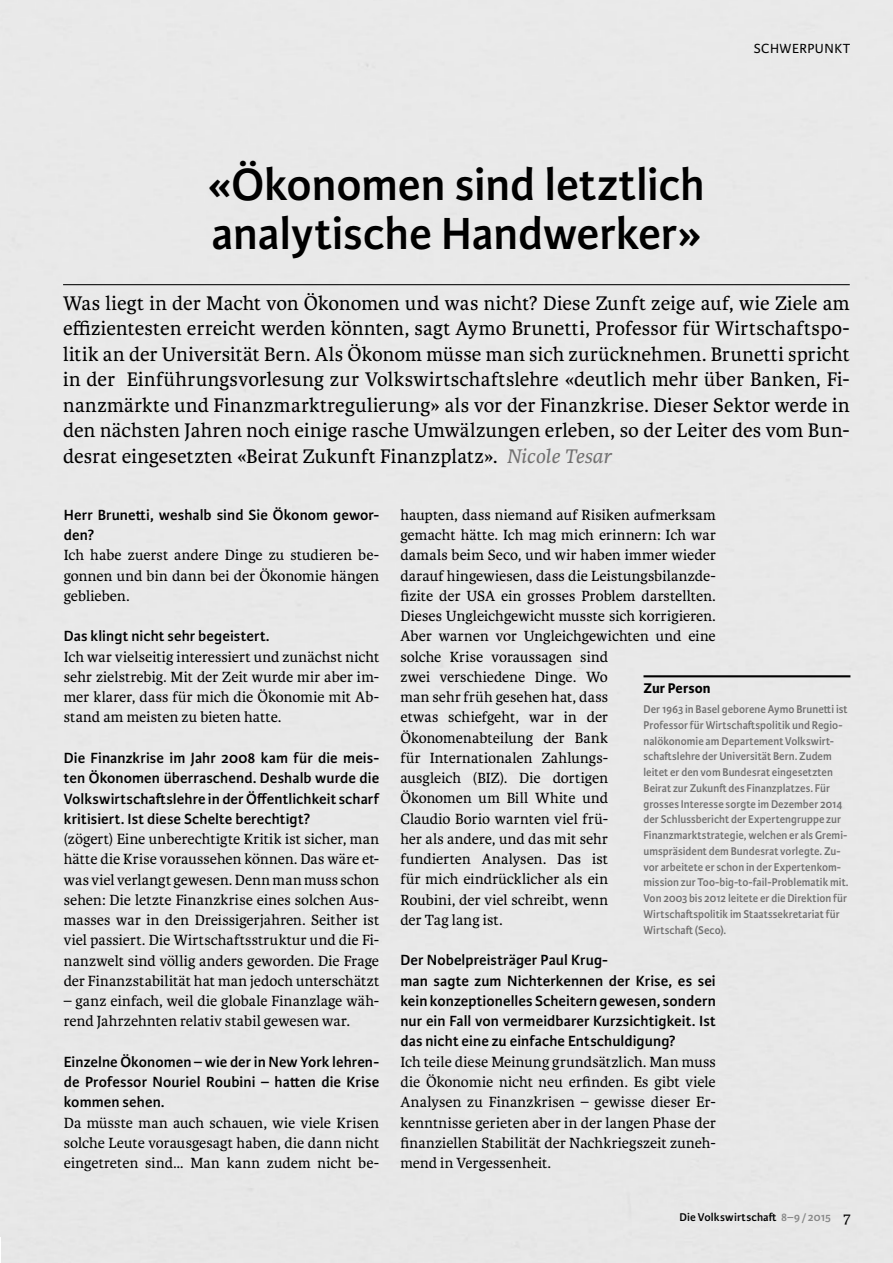
<style>
.page{position:relative;width:893px;height:1263px;background:#fff}
.page>*{position:absolute;margin:0;border:0;box-sizing:border-box;transform-origin:0 0}
.t1{font:600 48px/49.5px "Karmina Sans";letter-spacing:-.005em;color:#000}
.t2{font:21px/25.5px "Karmina";letter-spacing:.01em;color:#000;text-align:justify}
.t3{font:15.75px/20.2px "Karmina";letter-spacing:.005em;color:#000;text-align:justify}
.t4{font:600 15.75px/20.2px "Karmina Sans";letter-spacing:.005em;color:#000}
.t5{font:700 15px "Karmina Sans";letter-spacing:.005em;color:#000}
.t6{font:14.1px "Karmina Sans";letter-spacing:.035em;color:#000}
.t7{font:600 12px/15.8px "Karmina Sans";letter-spacing:.005em;color:#706f6f;scale:.95 1}
.t8{font:600 12px "Karmina Sans";letter-spacing:.01em;color:#000}
.s1{font-style:italic;color:#706f6f}
.s2{color:#878787}
.s3{font-family:"Karmina";font-weight:400;font-size:16.5px}
</style>
<div class="page">
<hr style="left:63px;top:284px;width:787px;height:1px;background:#000">
<hr style="left:643px;top:675px;width:207px;height:2px;background:#000">
<p class="t6" style="left:754px;top:41px;width:98px">SCHWERPUNKT</p>
<h1 class="t1" style="left:208px;top:160px;width:499px">«Ökonomen sind letztlich analytische Handwerker»</h1>
<p class="t2" style="left:63px;top:291px;width:788px">Was liegt in der Macht von Ökonomen und was nicht? Diese Zunft zeige auf, wie Ziele am effizientesten erreicht werden könnten, sagt Aymo Brunetti, Professor für Wirtschaftspo&shy;litik an der Universität Bern. Als Ökonom müsse man sich zurücknehmen. Brunetti spricht in der Einführungsvorlesung zur Volkswirtschaftslehre «deutlich mehr über Banken, Fi&shy;nanzmärkte und Finanzmarktregulierung» als vor der Finanzkrise. Dieser Sektor werde in den nächsten Jahren noch einige rasche Umwälzungen erleben, so der Leiter des vom Bun&shy;desrat eingesetzten «Beirat Zukunft Finanzplatz». <span class="s1">Nicole Tesar</span></p>
<p class="t4" style="left:64px;top:505px;width:317px">Herr Brunetti, weshalb sind Sie Ökonom gewor&shy;den?</p>
<p class="t3" style="left:64px;top:545px;width:317px">Ich habe zuerst andere Dinge zu studieren be&shy;gonnen und bin dann bei der Ökonomie hängen geblieben.</p>
<p class="t4" style="left:64px;top:626px;width:207px">Das klingt nicht sehr begeistert.</p>
<p class="t3" style="left:64px;top:647px;width:317px">Ich war vielseitig interessiert und zunächst nicht sehr zielstrebig. Mit der Zeit wurde mir aber im&shy;mer klarer, dass für mich die Ökonomie mit Ab&shy;stand am meisten zu bieten hatte.</p>
<p class="t4" style="left:64px;top:748px;width:317px;text-align:justify">Die Finanzkrise im Jahr 2008 kam für die meis&shy;ten Ökonomen überraschend. Deshalb wurde die Volkswirtschaftslehre in der Öffentlichkeit scharf kritisiert. Ist diese Schelte berechtigt?</p>
<p class="t3" style="left:64px;top:829px;width:317px">(zögert) Eine unberechtigte Kritik ist sicher, man hätte die Krise voraussehen können. Das wäre et&shy;was viel verlangt gewesen. Denn man muss schon sehen: Die letzte Finanzkrise eines solchen Aus&shy;masses war in den Dreissigerjahren. Seither ist viel passiert. Die Wirtschaftsstruktur und die Fi&shy;nanzwelt sind völlig anders geworden. Die Frage der Finanzstabilität hat man jedoch unterschätzt</p>
<p class="t3" style="left:64px;top:991px;width:317px">– ganz einfach, weil die globale Finanzlage wäh&shy;rend Jahrzehnten relativ stabil gewesen war.</p>
<p class="t4" style="left:64px;top:1052px;width:317px;text-align:justify">Einzelne Ökonomen – wie der in New York lehren&shy;de Professor Nouriel Roubini – hatten die Krise kommen sehen.</p>
<p class="t3" style="left:64px;top:1112px;width:317px">Da müsste man auch schauen, wie viele Krisen solche Leute vorausgesagt haben, die dann nicht eingetreten sind… Man kann zudem nicht be-</p>
<p class="t3" style="left:400px;top:505px;width:317px;text-align:left">haupten, dass niemand auf Risiken aufmerksam gemacht hätte. Ich mag mich erinnern: Ich war damals beim Seco, und wir haben immer wieder darauf hingewiesen, dass die Leistungsbilanzde&shy;fizite der USA ein grosses Problem darstellten.<br>Dieses Ungleichgewicht musste sich korrigieren.<br>Aber warnen vor Ungleichgewichten und eine solche Krise voraussagen sind<br>zwei verschiedene Dinge. Wo<br>man sehr früh gesehen hat, dass<br>etwas schiefgeht, war in der Ökonomenabteilung der Bank<br>für Internationalen Zahlungs-<br>ausgleich (BIZ). Die dortigen<br>Ökonomen um Bill White und<br>Claudio Borio warnten viel frü-<br>her als andere, und das mit sehr<br>fundierten Analysen. Das ist<br>für mich eindrücklicher als ein<br>Roubini, der viel schreibt, wenn<br>der Tag lang ist.</p>
<p class="t4" style="left:400px;top:950px;width:317px">Der Nobelpreisträger Paul Krug-<br>man sagte zum Nichterkennen der Krise, es sei kein konzeptionelles Scheitern gewesen, sondern nur ein Fall von vermeidbarer Kurzsichtigkeit. Ist das nicht eine zu einfache Entschuldigung?</p>
<p class="t3" style="left:400px;top:1052px;width:317px">Ich teile diese Meinung grundsätzlich. Man muss die Ökonomie nicht neu erfinden. Es gibt viele Analysen zu Finanzkrisen – gewisse dieser Er&shy;kenntnisse gerieten aber in der langen Phase der finanziellen Stabilität der Nachkriegszeit zuneh&shy;mend in Vergessenheit.</p>
<p class="t5" style="left:643px;top:680px;width:69px">Zur Person</p>
<p class="t7" style="left:643px;top:701px;width:217px">Der 1963 in Basel geborene Aymo Brunetti ist Professor für Wirtschaftspolitik und Regio&shy;nalökonomie am Departement Volkswirt&shy;schaftslehre der Universität Bern. Zudem leitet er den vom Bundesrat eingesetzten Beirat zur Zukunft des Finanzplatzes. Für grosses Interesse sorgte im Dezember 2014 der Schlussbericht der Expertengruppe zur Finanzmarktstrategie, welchen er als Gremi&shy;umspräsident dem Bundesrat vorlegte. Zu&shy;vor arbeitete er schon in der Expertenkom&shy;mission zur Too-big-to-fail-Problematik mit.<br>Von 2003 bis 2012 leitete er die Direktion für Wirtschaftspolitik im Staatssekretariat für Wirtschaft (Seco).</p>
<p class="t8" style="left:679px;top:1210px;width:173px">Die Volkswirtschaft <span class="s2">8–9/2015</span> <span class="s3">7</span></p>
</div>
